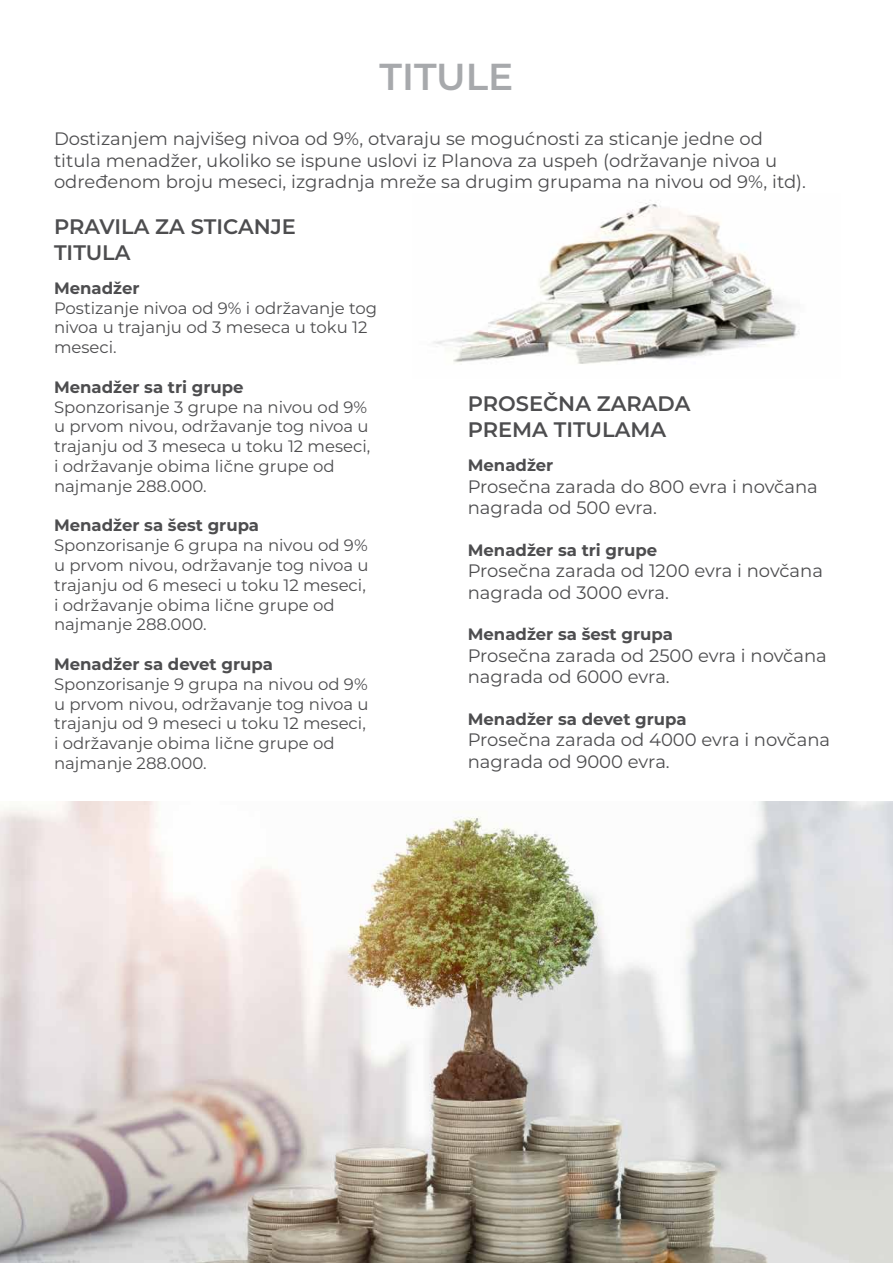
<style>
.page{position:relative;width:893px;height:1263px;background:#fff}
.page>*{position:absolute;margin:0;border:0;box-sizing:border-box;transform-origin:0 0}
.t1{font:600 37.5px "Montserrat";color:#a7a9ac}
.t2{font:600 21px/25.2px "Montserrat";color:#4d4d4f}
.t3{font:18px/21.6px "Montserrat";color:#4d4d4f}
.t4{font:16.5px/19.8px "Montserrat";color:#4d4d4f}
.t5{font:700 16.5px "Montserrat";color:#4d4d4f}
</style>
<div class="page">
<img style="left:433px;top:200px;width:367px;height:164px">
<img style="left:0;top:801px;width:893px;height:462px">
<h1 class="t1" style="left:380px;top:50px;width:135px">TITULE</h1>
<p class="t3" style="left:54px;top:127px;width:753px">Dostizanjem najvišeg nivoa od 9%, otvaraju se mogućnosti za sticanje jedne od titula menadžer, ukoliko se ispune uslovi iz Planova za uspeh (održavanje nivoa u određenom broju meseci, izgradnja mreže sa drugim grupama na nivou od 9%, itd .(</p>
<p class="t2" style="left:54px;top:213px;width:243px">PRAVILA ZA STICANJE<br>TITULA</p>
<p class="t5" style="left:54px;top:276px;width:87px">Menadžer</p>
<p class="t4" style="left:54px;top:297px;width:325px">Postizanje nivoa od 9% i održavanje tog nivoa u trajanju od 3 meseca u toku 12 meseci.</p>
<p class="t5" style="left:54px;top:375px;width:191px">Menadžer sa tri grupe</p>
<p class="t4" style="left:54px;top:396px;width:318px">Sponzorisanje 3 grupe na nivou od 9% u prvom nivou, održavanje tog nivoa u trajanju od 3 meseca u toku 12 meseci, i održavanje obima lične grupe od najmanje 288.000.</p>
<p class="t5" style="left:54px;top:514px;width:207px">Menadžer sa šest grupa</p>
<p class="t4" style="left:54px;top:535px;width:316px">Sponzorisanje 6 grupa na nivou od 9% u prvom nivou, održavanje tog nivoa u trajanju od 6 meseci u toku 12 meseci, i održavanje obima lične grupe od najmanje 288.000.</p>
<p class="t5" style="left:54px;top:652px;width:220px">Menadžer sa devet grupa</p>
<p class="t4" style="left:54px;top:673px;width:316px">Sponzorisanje 9 grupa na nivou od 9% u prvom nivou, održavanje tog nivoa u trajanju od 9 meseci u toku 12 meseci, i održavanje obima lične grupe od najmanje 288.000.</p>
<p class="t2" style="left:468px;top:390px;width:224px">PROSEČNA ZARADA<br>PREMA TITULAMA</p>
<p class="t5" style="left:468px;top:453px;width:87px">Menadžer</p>
<p class="t3" style="left:468px;top:475px;width:352px">Prosečna zarada do 800 evra i novčana nagrada od 500 evra.</p>
<p class="t5" style="left:468px;top:538px;width:191px">Menadžer sa tri grupe</p>
<p class="t3" style="left:468px;top:559px;width:357px">Prosečna zarada od 1200 evra i novčana nagrada od 3000 evra.</p>
<p class="t5" style="left:468px;top:622px;width:207px">Menadžer sa šest grupa</p>
<p class="t3" style="left:468px;top:644px;width:361px">Prosečna zarada od 2500 evra i novčana nagrada od 6000 evra.</p>
<p class="t5" style="left:468px;top:707px;width:220px">Menadžer sa devet grupa</p>
<p class="t3" style="left:468px;top:729px;width:364px">Prosečna zarada od 4000 evra i novčana nagrada od 9000 evra.</p>
</div>
